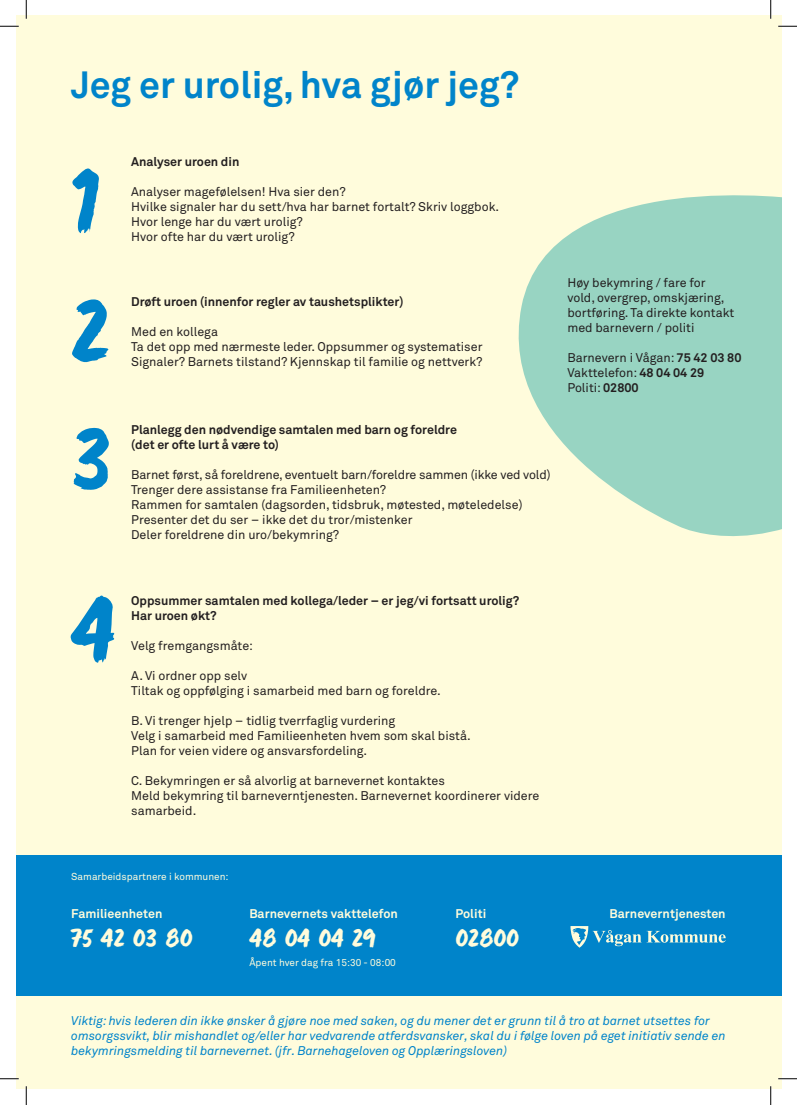
<style>
.page{position:relative;width:797px;height:1105px;background:#fff}
.page>*{position:absolute;margin:0;border:0;box-sizing:border-box;transform-origin:0 0}
.t1{font:87.5px/127.8px "Earth Rich";color:#0084ca}
.t2{font:700 37.5px "Akkurat";color:#0084ca}
.t3{font:25px "Earth Rich";color:#fffcdc}
.t4{font:12.5px/15px "Akkurat";color:#231f20}
.t5{font:italic 12.5px/15px "Akkurat";color:#0084ca}
.t6{font:700 12.5px/15px "Akkurat";color:#231f20}
.t7{font:700 12.5px "Akkurat";color:#fffcdc}
.t8{font:10px "Akkurat";color:#fffcdc}
.s1{font-weight:700}
</style>
<div class="page">
<div style="left:16px;top:16px;width:765px;height:1073px;background:#fffcdc"></div>
<div style="left:16px;top:855px;width:765px;height:141px;background:#0084ca"></div>
<svg style="left:518px;top:195px;width:263px;height:342px;fill:#98d4c2"></svg>
<svg style="left:570px;top:926px;width:155px;height:22px"></svg>
<svg style="left:0;top:25px;width:19px;height:2px"></svg>
<svg style="left:778px;top:25px;width:19px;height:2px"></svg>
<svg style="left:0;top:1078px;width:19px;height:1px"></svg>
<svg style="left:778px;top:1078px;width:19px;height:1px"></svg>
<svg style="left:25px;top:0;width:2px;height:19px"></svg>
<svg style="left:25px;top:1086px;width:2px;height:19px"></svg>
<svg style="left:770px;top:0;width:1px;height:19px"></svg>
<svg style="left:770px;top:1086px;width:1px;height:19px"></svg>
<h2 class="t2" style="left:71px;top:61px;width:449px">Jeg er urolig, hva gjør jeg?</h2>
<h1 class="t1" style="left:71px;top:135px;width:29px">1</h1>
<h1 class="t1" style="left:71px;top:265px;width:41px">2<br>3</h1>
<p class="t6" style="left:131px;top:154px;width:110px">Analyser uroen din</p>
<p class="t4" style="left:131px;top:185px;width:369px">Analyser magefølelsen! Hva sier den?<br>Hvilke signaler har du sett/hva har barnet fortalt? Skriv loggbok.<br>Hvor lenge har du vært urolig?<br>Hvor ofte har du vært urolig?</p>
<p class="t6" style="left:131px;top:294px;width:274px">Drøft uroen (innenfor regler av taushetsplikter)</p>
<p class="t4" style="left:131px;top:325px;width:353px">Med en kollega<br>Ta det opp med nærmeste leder. Oppsummer og systematiser<br>Signaler? Barnets tilstand? Kjennskap til familie og nettverk?</p>
<p class="t6" style="left:131px;top:422px;width:327px">Planlegg den nødvendige samtalen med barn og foreldre (det er ofte lurt å være to)</p>
<p class="t4" style="left:131px;top:467px;width:421px">Barnet først, så foreldrene, eventuelt barn/foreldre sammen (ikke ved vold)<br>Trenger dere assistanse fra Familieenheten?<br>Rammen for samtalen (dagsorden, tidsbruk, møtested, møteledelse)<br>Presenter det du ser – ikke det du tror/mistenker<br>Deler foreldrene din uro/bekymring?</p>
<p class="t4" style="left:567px;top:275px;width:168px">Høy bekymring / fare for vold, overgrep, omskjæring, bortføring. Ta direkte kontakt med barnevern / politi</p>
<p class="t4" style="left:567px;top:350px;width:176px">Barnevern i Vågan: <span class="s1">75 42 03 80<br></span>Vakttelefon: <span class="s1">48 04 04 29<br></span>Politi: <span class="s1">02800</span></p>
<h1 class="t1" style="left:71px;top:563px;width:46px">4</h1>
<p class="t6" style="left:131px;top:593px;width:389px">Oppsummer samtalen med kollega/leder – er jeg/vi fortsatt urolig?<br>Har uroen økt?</p>
<p class="t4" style="left:131px;top:638px;width:123px">Velg fremgangsmåte:</p>
<p class="t4" style="left:131px;top:668px;width:311px">A. Vi ordner opp selv<br>Tiltak og oppfølging i samarbeid med barn og foreldre.</p>
<p class="t4" style="left:131px;top:713px;width:341px">B. Vi trenger hjelp – tidlig tverrfaglig vurdering<br>Velg i samarbeid med Familieenheten hvem som skal bistå.<br>Plan for veien videre og ansvarsfordeling.</p>
<p class="t4" style="left:131px;top:773px;width:409px">C. Bekymringen er så alvorlig at barnevernet kontaktes<br>Meld bekymring til barneverntjenesten. Barnevernet koordinerer videre samarbeid.</p>
<p class="t8" style="left:71px;top:871px;width:159px">Samarbeidspartnere i kommunen:</p>
<p class="t7" style="left:71px;top:906px;width:93px">Familieenheten</p>
<p class="t7" style="left:249px;top:906px;width:150px">Barnevernets vakttelefon</p>
<p class="t7" style="left:455px;top:906px;width:32px">Politi</p>
<p class="t7" style="left:609px;top:906px;width:118px">Barneverntjenesten</p>
<h3 class="t3" style="left:71px;top:923px;width:122px">75 42 03 80</h3>
<h3 class="t3" style="left:249px;top:923px;width:128px">48 04 04 29</h3>
<h3 class="t3" style="left:455px;top:923px;width:65px">02800</h3>
<p class="t8" style="left:249px;top:957px;width:148px">Åpent hver dag fra 15:30 - 08:00</p>
<p class="t5" style="left:71px;top:1014px;width:656px">Viktig: hvis lederen din ikke ønsker å gjøre noe med saken, og du mener det er grunn til å tro at barnet utsettes for omsorgssvikt, blir mishandlet og/eller har vedvarende atferdsvansker, skal du i følge loven på eget initiativ sende en bekymringsmelding til barnevernet. (jfr. Barnehageloven og Opplæringsloven)</p>
</div>
